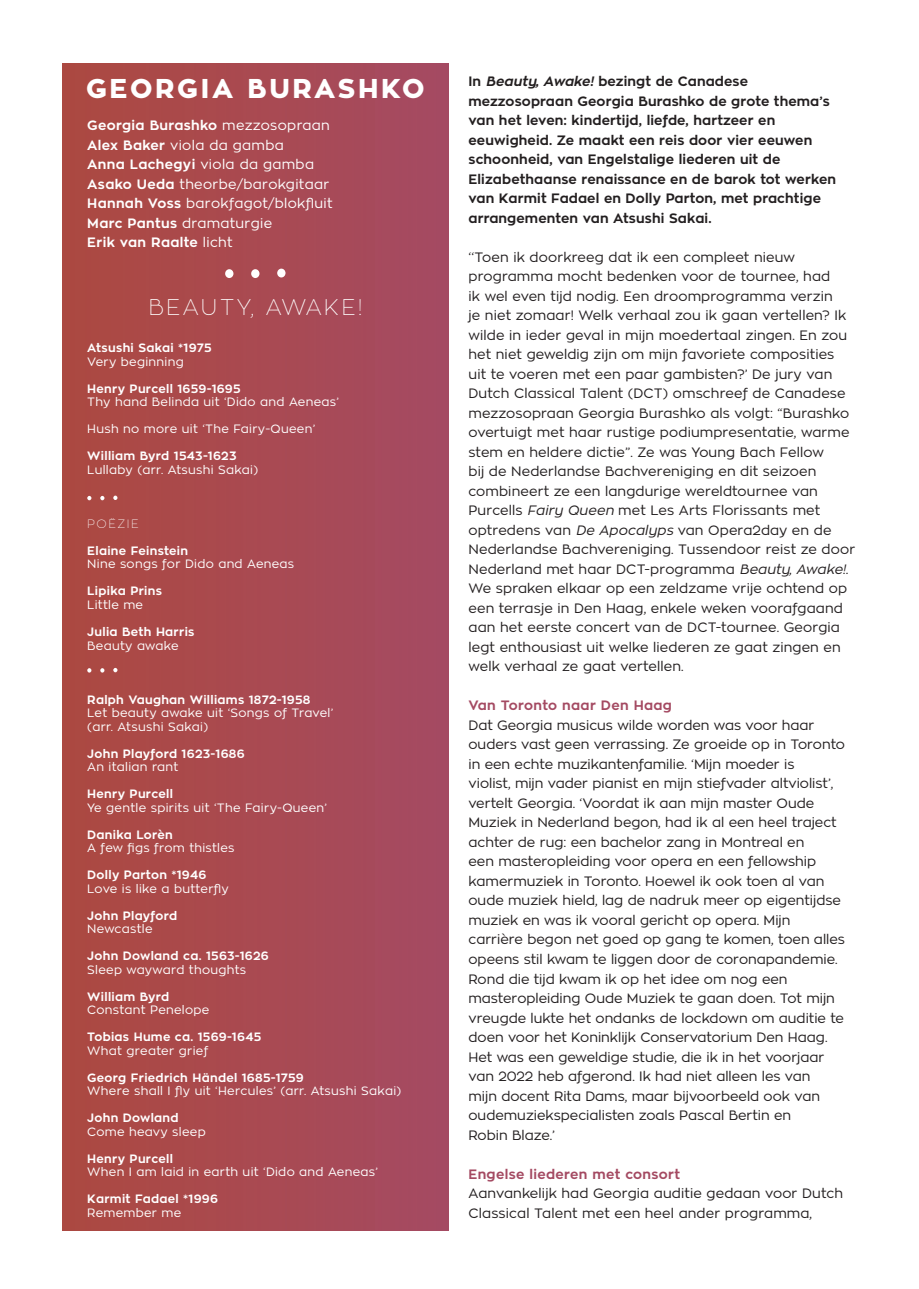
<style>
.page{position:relative;width:919px;height:1289px;background:#fff}
.page>*{position:absolute;margin:0;border:0;box-sizing:border-box;transform-origin:0 0}
.t1{font:800 27px "Zona Pro";letter-spacing:.1em;color:#fff}
.t2{font:100 22.5px "Zona Pro";letter-spacing:.1em;color:#fff}
.t3{font:13.5px/19.5px "Zona Pro";color:#231f20}
.t4{font:700 13.5px/19.5px "Zona Pro";letter-spacing:.01em;color:#231f20}
.t5{font:13.5px/19.5px "Zona Pro";letter-spacing:.025em;color:#fff}
.t6{font:700 13.5px "Zona Pro";letter-spacing:.025em;color:#a44a62}
.t7{font:12px/13.5px "Zona Pro";letter-spacing:.025em;color:#fff}
.t8{font:700 12px "Zona Pro";letter-spacing:.025em;color:#fff}
.t9{font:100 12px "Zona Pro";letter-spacing:.125em;color:#fff}
.s1{font-weight:700}
.s2{font-style:italic}
</style>
<div class="page">
<div style="left:62px;top:64px;width:386px;height:1166px;background:linear-gradient(to right,#ac4940,#a54a62)"></div>
<div style="left:225px;top:269px;width:8px;height:9px;background:#fff;border-radius:50%"></div>
<div style="left:251px;top:269px;width:8px;height:9px;background:#fff;border-radius:50%"></div>
<div style="left:277px;top:269px;width:8px;height:8px;background:#fff;border-radius:50%"></div>
<svg style="left:87px;top:496px;width:4px;height:4px"></svg>
<svg style="left:100px;top:496px;width:4px;height:4px"></svg>
<svg style="left:113px;top:495px;width:4px;height:5px"></svg>
<svg style="left:87px;top:668px;width:4px;height:4px"></svg>
<svg style="left:100px;top:668px;width:4px;height:4px"></svg>
<svg style="left:113px;top:668px;width:4px;height:4px"></svg>
<h1 class="t1" style="left:86px;top:71px;width:340px">GEORGIA BURASHKO</h1>
<p class="t5" style="left:87px;top:116px;width:247px"><span class="s1">Georgia Burashko</span> mezzosopraan<br><span class="s1">Alex Baker</span> viola da gamba<br><span class="s1">Anna Lachegyi</span> viola da gamba<br><span class="s1">Asako Ueda</span> theorbe/barokgitaar<br><span class="s1">Hannah Voss</span> barokfagot/blokfluit<br><span class="s1">Marc Pantus</span> dramaturgie<br><span class="s1">Erik van Raalte</span> licht</p>
<h2 class="t2" style="left:148px;top:293px;width:215px">BEAUTY, AWAKE!</h2>
<p class="t8" style="left:87px;top:340px;width:126px">Atsushi Sakai *1975</p>
<p class="t7" style="left:87px;top:355px;width:98px">Very beginning</p>
<p class="t8" style="left:87px;top:381px;width:155px">Henry Purcell 1659-1695</p>
<p class="t7" style="left:87px;top:395px;width:253px">Thy hand Belinda uit ‘Dido and Aeneas’</p>
<p class="t7" style="left:87px;top:422px;width:229px">Hush no more uit ‘The Fairy-Queen’</p>
<p class="t8" style="left:87px;top:448px;width:151px">William Byrd 1543-1623</p>
<p class="t7" style="left:87px;top:463px;width:172px">Lullaby (arr. Atsushi Sakai)</p>
<p class="t9" style="left:87px;top:516px;width:53px">POËZIE</p>
<p class="t8" style="left:87px;top:543px;width:102px">Elaine Feinstein</p>
<p class="t7" style="left:87px;top:557px;width:208px">Nine songs for Dido and Aeneas</p>
<p class="t8" style="left:87px;top:583px;width:76px">Lipika Prins</p>
<p class="t7" style="left:87px;top:598px;width:57px">Little me</p>
<p class="t8" style="left:87px;top:624px;width:109px">Julia Beth Harris</p>
<p class="t7" style="left:87px;top:638px;width:93px">Beauty awake</p>
<p class="t8" style="left:87px;top:691px;width:225px">Ralph Vaughan Williams 1872-1958</p>
<p class="t7" style="left:87px;top:706px;width:247px">Let beauty awake uit ‘Songs of Travel’ (arr. Atsushi Sakai)</p>
<p class="t8" style="left:87px;top:745px;width:159px">John Playford 1623-1686</p>
<p class="t7" style="left:87px;top:760px;width:93px">An italian rant</p>
<p class="t8" style="left:87px;top:786px;width:87px">Henry Purcell</p>
<p class="t7" style="left:87px;top:800px;width:241px">Ye gentle spirits uit ‘The Fairy-Queen’</p>
<p class="t8" style="left:87px;top:826px;width:87px">Danika Lorèn</p>
<p class="t7" style="left:87px;top:841px;width:149px">A few figs from thistles</p>
<p class="t8" style="left:87px;top:867px;width:121px">Dolly Parton *1946</p>
<p class="t7" style="left:87px;top:881px;width:143px">Love is like a butterfly</p>
<p class="t8" style="left:87px;top:907px;width:91px">John Playford</p>
<p class="t7" style="left:87px;top:922px;width:67px">Newcastle</p>
<p class="t8" style="left:87px;top:948px;width:183px">John Dowland ca. 1563-1626</p>
<p class="t7" style="left:87px;top:962px;width:160px">Sleep wayward thoughts</p>
<p class="t8" style="left:87px;top:988px;width:84px">William Byrd</p>
<p class="t7" style="left:87px;top:1003px;width:124px">Constant Penelope</p>
<p class="t8" style="left:87px;top:1029px;width:175px">Tobias Hume ca. 1569-1645</p>
<p class="t7" style="left:87px;top:1043px;width:122px">What greater grief</p>
<p class="t8" style="left:87px;top:1069px;width:218px">Georg Friedrich Händel 1685-1759</p>
<p class="t7" style="left:87px;top:1084px;width:315px">Where shall I fly uit ‘Hercules’ (arr. Atsushi Sakai)</p>
<p class="t8" style="left:87px;top:1110px;width:93px">John Dowland</p>
<p class="t7" style="left:87px;top:1124px;width:120px">Come heavy sleep</p>
<p class="t8" style="left:87px;top:1150px;width:87px">Henry Purcell</p>
<p class="t7" style="left:87px;top:1165px;width:292px">When I am laid in earth uit ‘Dido and Aeneas’</p>
<p class="t8" style="left:87px;top:1191px;width:132px">Karmit Fadael *1996</p>
<p class="t7" style="left:87px;top:1205px;width:96px">Remember me</p>
<p class="t4" style="left:468px;top:72px;width:369px">In <span class="s2">Beauty, Awake!</span> bezingt de Canadese mezzosopraan Georgia Burashko de grote thema’s van het leven: kindertijd, liefde, hartzeer en eeuwigheid. Ze maakt een reis door vier eeuwen schoonheid, van Engelstalige liederen uit de Elizabethaanse renaissance en de barok tot werken van Karmit Fadael en Dolly Parton, met prachtige arrangementen van Atsushi Sakai.</p>
<p class="t3" style="left:468px;top:247px;width:388px">‘‘Toen ik doorkreeg dat ik een compleet nieuw programma mocht bedenken voor de tournee, had<br>ik wel even tijd nodig. Een droomprogramma verzin<br>je niet zomaar! Welk verhaal zou ik gaan vertellen? Ik wilde in ieder geval in mijn moedertaal zingen. En zou het niet geweldig zijn om mijn favoriete composities uit te voeren met een paar gambisten?’ De jury van Dutch Classical Talent (DCT) omschreef de Canadese mezzosopraan Georgia Burashko als volgt: “Burashko overtuigt met haar rustige podiumpresentatie, warme stem en heldere dictie”. Ze was Young Bach Fellow<br>bij de Nederlandse Bachvereniging en dit seizoen combineert ze een langdurige wereldtournee van Purcells <span class="s2">Fairy Queen</span> met Les Arts Florissants met optredens van <span class="s2">De Apocalyps</span> van Opera2day en de Nederlandse Bachvereniging. Tussendoor reist ze door Nederland met haar DCT-programma <span class="s2">Beauty, Awake!.<br></span>We spraken elkaar op een zeldzame vrije ochtend op een terrasje in Den Haag, enkele weken voorafgaand aan het eerste concert van de DCT-tournee. Georgia legt enthousiast uit welke liederen ze gaat zingen en welk verhaal ze gaat vertellen.</p>
<p class="t6" style="left:468px;top:697px;width:205px">Van Toronto naar Den Haag</p>
<p class="t3" style="left:468px;top:715px;width:378px">Dat Georgia musicus wilde worden was voor haar ouders vast geen verrassing. Ze groeide op in Toronto in een echte muzikantenfamilie. ‘Mijn moeder is<br>violist, mijn vader pianist en mijn stiefvader altviolist’, vertelt Georgia. ‘Voordat ik aan mijn master Oude Muziek in Nederland begon, had ik al een heel traject achter de rug: een bachelor zang in Montreal en<br>een masteropleiding voor opera en een fellowship kamermuziek in Toronto. Hoewel ik ook toen al van oude muziek hield, lag de nadruk meer op eigentijdse muziek en was ik vooral gericht op opera. Mijn carrière begon net goed op gang te komen, toen alles opeens stil kwam te liggen door de coronapandemie.<br>Rond die tijd kwam ik op het idee om nog een masteropleiding Oude Muziek te gaan doen. Tot mijn vreugde lukte het ondanks de lockdown om auditie te doen voor het Koninklijk Conservatorium Den Haag.<br>Het was een geweldige studie, die ik in het voorjaar van 2022 heb afgerond. Ik had niet alleen les van<br>mijn docent Rita Dams, maar bijvoorbeeld ook van oudemuziekspecialisten zoals Pascal Bertin en<br>Robin Blaze.’</p>
<p class="t6" style="left:468px;top:1164px;width:213px">Engelse liederen met consort</p>
<p class="t3" style="left:468px;top:1183px;width:376px">Aanvankelijk had Georgia auditie gedaan voor Dutch<br>Classical Talent met een heel ander programma,</p>
</div>
